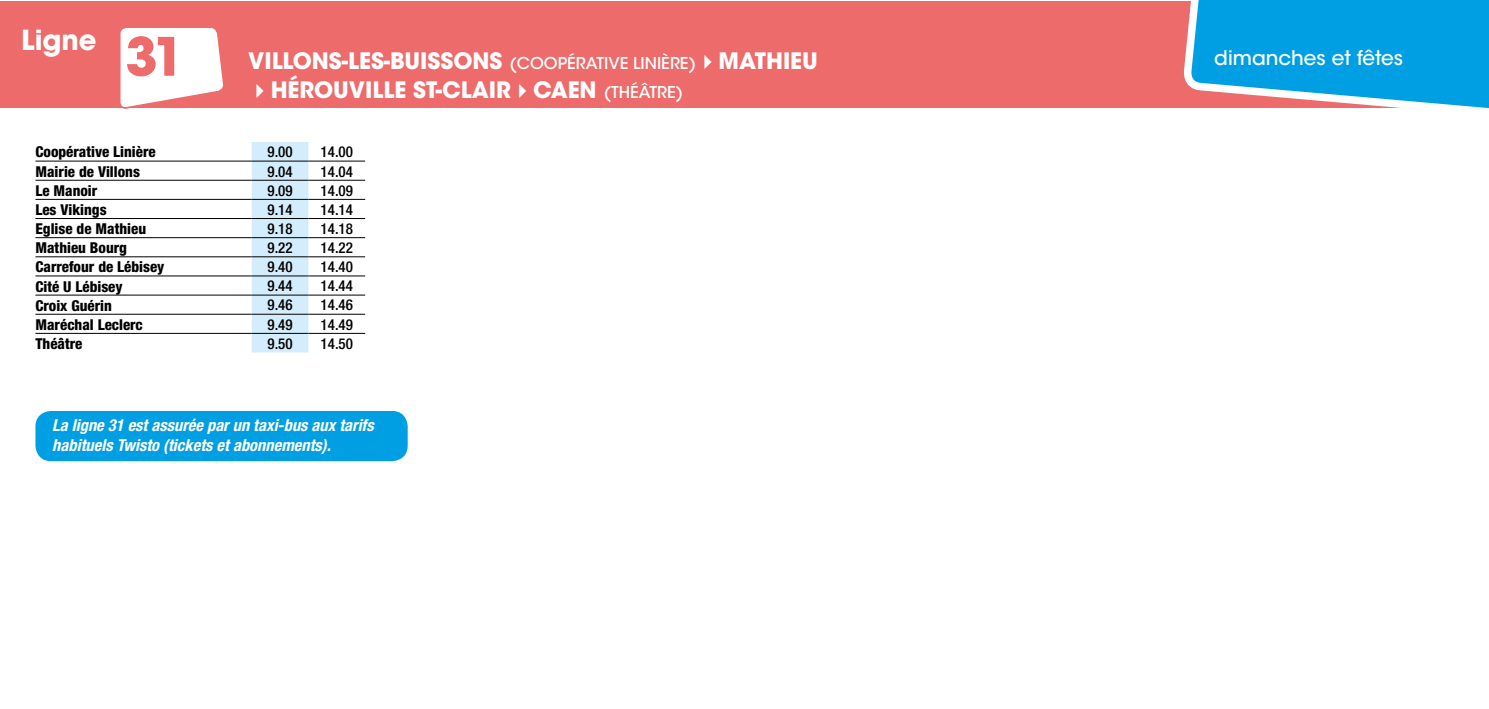
<style>
.page{position:relative;width:1489px;height:709px;background:#fff}
.page>*{position:absolute;margin:0;border:0;box-sizing:border-box;transform-origin:0 0}
.t1{font:700 52.5px "ITC Avant Garde Std";color:#ed6b6a}
.t2{font:700 27.5px "ITC Avant Garde Std";color:#fff}
.t3{font:700 22.5px "ITC Avant Garde Std";color:#fff}
.t4{font:500 20px "ITC Avant Garde Std";color:#fff}
.t5{font:italic 700 condensed 16.5px/19.8px "Helvetica Neue";color:#fff}
.t6{font:800 condensed 15px "Helvetica Neue";color:#000}
.t7{font:500 condensed 15px "Helvetica Neue";color:#000}
.s1{font-weight:500;font-size:16.25px}
</style>
<div class="page">
<div style="left:0;top:1px;width:1488px;height:107px;background:#ed6b6a"></div>
<svg style="left:1183px;top:0;width:305px;height:108px;background:#25a2dc"></svg>
<svg style="left:120px;top:28px;width:103px;height:81px;background:#fce9e9"></svg>
<div style="left:252px;top:142px;width:56px;height:210px;background:#d4edfc"></div>
<hr style="left:35px;top:161px;width:217px;height:1px;background:#000">
<hr style="left:252px;top:161px;width:56px;height:1px;background:#000">
<hr style="left:308px;top:161px;width:57px;height:1px;background:#000">
<hr style="left:35px;top:180px;width:217px;height:1px;background:#000">
<hr style="left:252px;top:180px;width:56px;height:1px;background:#000">
<hr style="left:308px;top:180px;width:57px;height:1px;background:#000">
<hr style="left:35px;top:199px;width:217px;height:1px;background:#000">
<hr style="left:252px;top:199px;width:56px;height:1px;background:#000">
<hr style="left:308px;top:199px;width:57px;height:1px;background:#000">
<hr style="left:35px;top:218px;width:217px;height:1px;background:#000">
<hr style="left:252px;top:218px;width:56px;height:1px;background:#000">
<hr style="left:308px;top:218px;width:57px;height:1px;background:#000">
<hr style="left:35px;top:237px;width:217px;height:1px;background:#000">
<hr style="left:252px;top:237px;width:56px;height:1px;background:#000">
<hr style="left:308px;top:237px;width:57px;height:1px;background:#000">
<hr style="left:35px;top:256px;width:217px;height:1px;background:#000">
<hr style="left:252px;top:256px;width:56px;height:1px;background:#000">
<hr style="left:308px;top:256px;width:57px;height:1px;background:#000">
<hr style="left:35px;top:275px;width:217px;height:1px;background:#000">
<hr style="left:252px;top:275px;width:56px;height:1px;background:#000">
<hr style="left:308px;top:275px;width:57px;height:1px;background:#000">
<hr style="left:35px;top:295px;width:217px;height:1px;background:#000">
<hr style="left:252px;top:295px;width:56px;height:1px;background:#000">
<hr style="left:308px;top:295px;width:57px;height:1px;background:#000">
<hr style="left:35px;top:314px;width:217px;height:1px;background:#000">
<hr style="left:252px;top:314px;width:56px;height:1px;background:#000">
<hr style="left:308px;top:314px;width:57px;height:1px;background:#000">
<hr style="left:35px;top:333px;width:217px;height:1px;background:#000">
<hr style="left:252px;top:333px;width:56px;height:1px;background:#000">
<hr style="left:308px;top:333px;width:57px;height:1px;background:#000">
<div style="left:35px;top:411px;width:372px;height:50px;background:#009fe3;border-radius:16px"></div>
<h2 class="t2" style="left:21px;top:22px;width:77px">Ligne</h2>
<h1 class="t1" style="left:125px;top:22px;width:61px">31</h1>
<h3 class="t3" style="left:248px;top:46px;width:571px">VILLONS-LES-BUISSONS <span class="s1">(COOPÉRATIVE LINIÈRE)</span>✔MATHIEU</h3>
<h3 class="t3" style="left:248px;top:75px;width:436px">✔HÉROUVILLE ST-CLAIR✔CAEN <span class="s1">(THÉÂTRE)</span></h3>
<p class="t6" style="left:35px;top:143px;width:122px">Coopérative Linière</p>
<p class="t7" style="left:267px;top:143px;width:27px">9.00</p>
<p class="t7" style="left:320px;top:143px;width:34px">14.00</p>
<p class="t6" style="left:35px;top:162px;width:106px">Mairie de Villons</p>
<p class="t7" style="left:267px;top:162px;width:27px">9.04</p>
<p class="t7" style="left:320px;top:162px;width:34px">14.04</p>
<p class="t6" style="left:35px;top:181px;width:63px">Le Manoir</p>
<p class="t7" style="left:267px;top:181px;width:27px">9.09</p>
<p class="t7" style="left:320px;top:181px;width:34px">14.09</p>
<p class="t6" style="left:35px;top:200px;width:73px">Les Vikings</p>
<p class="t7" style="left:267px;top:200px;width:27px">9.14</p>
<p class="t7" style="left:320px;top:200px;width:34px">14.14</p>
<p class="t6" style="left:35px;top:219px;width:112px">Eglise de Mathieu</p>
<p class="t7" style="left:267px;top:220px;width:27px">9.18</p>
<p class="t7" style="left:320px;top:220px;width:34px">14.18</p>
<p class="t6" style="left:35px;top:239px;width:93px">Mathieu Bourg</p>
<p class="t7" style="left:267px;top:239px;width:27px">9.22</p>
<p class="t7" style="left:320px;top:239px;width:34px">14.22</p>
<p class="t6" style="left:35px;top:258px;width:130px">Carrefour de Lébisey</p>
<p class="t7" style="left:267px;top:258px;width:27px">9.40</p>
<p class="t7" style="left:320px;top:258px;width:34px">14.40</p>
<p class="t6" style="left:35px;top:277px;width:89px">Cité U Lébisey</p>
<p class="t7" style="left:267px;top:277px;width:27px">9.44</p>
<p class="t7" style="left:320px;top:277px;width:34px">14.44</p>
<p class="t6" style="left:35px;top:296px;width:78px">Croix Guérin</p>
<p class="t7" style="left:267px;top:296px;width:27px">9.46</p>
<p class="t7" style="left:320px;top:296px;width:34px">14.46</p>
<p class="t6" style="left:35px;top:315px;width:109px">Maréchal Leclerc</p>
<p class="t7" style="left:267px;top:315px;width:27px">9.49</p>
<p class="t7" style="left:320px;top:315px;width:34px">14.49</p>
<p class="t6" style="left:35px;top:334px;width:49px">Théâtre</p>
<p class="t7" style="left:267px;top:335px;width:27px">9.50</p>
<p class="t7" style="left:320px;top:335px;width:34px">14.50</p>
<p class="t5" style="left:52px;top:415px;width:323px">La ligne 31 est assurée par un taxi-bus aux tarifs habituels Twisto (tickets et abonnements).</p>
<h3 class="t4" style="left:1214px;top:46px;width:190px">dimanches et fêtes</h3>
</div>
